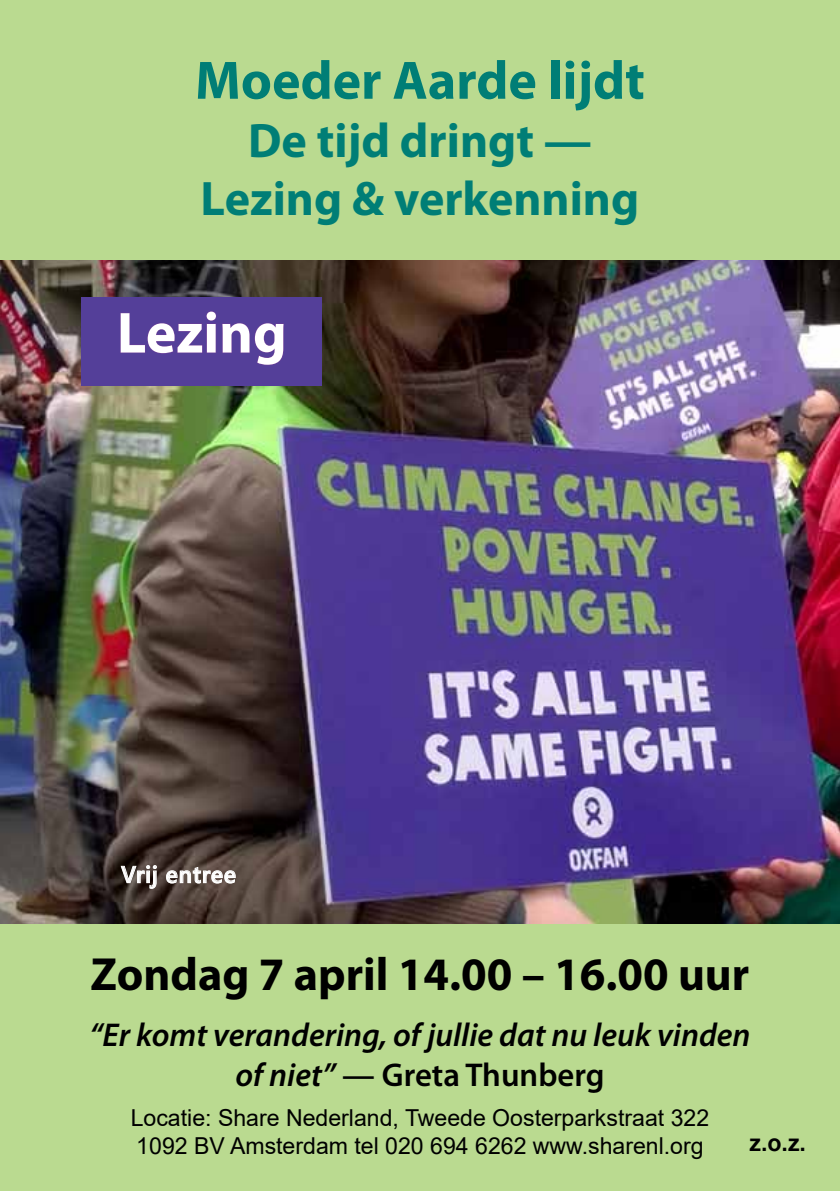
<style>
.page{position:relative;width:840px;height:1191px;background:#fff}
.page>*{position:absolute;margin:0;border:0;box-sizing:border-box;transform-origin:0 0}
.t1{font:700 58.4px "Myriad Pro";color:#fff}
.t2{font:700 54.4px "Myriad Pro";color:#007e76}
.t3{font:700 48.6px/58.4px "Myriad Pro";color:#007e76;text-align:center}
.t4{font:700 46.6px "Myriad Pro";color:#000}
.t5{font:italic 600 33px/39.6px "Myriad Pro";color:#000;text-align:center}
.t6{font:23.4px/28px "Arial";color:#000}
.t7{font:600 23.4px "Segoe UI";letter-spacing:.03em;color:#fff}
.t8{font:700 23.4px "Arial";color:#000}
.s1{font-style:normal}
</style>
<div class="page">
<img style="left:0;top:259px;width:839px;height:666px">
<div style="left:0;top:0;width:839px;height:259px;background:#bada90"></div>
<div style="left:0;top:925px;width:839px;height:266px;background:#bada90"></div>
<div style="left:82px;top:298px;width:239px;height:88px;background:#543f99"></div>
<svg style="left:120px;top:311px;width:164px;height:54px"></svg>
<svg style="left:120px;top:864px;width:37px;height:25px"></svg>
<svg style="left:165px;top:866px;width:71px;height:18px"></svg>
<h2 class="t2" style="left:195px;top:45px;width:451px">Moeder Aarde lijdt</h2>
<h3 class="t3" style="left:200px;top:110px;width:440px">De tijd dringt —<br>Lezing &amp; verkenning</h3>
<h1 class="t1" style="left:117px;top:295px;width:171px">Lezing</h1>
<p class="t7" style="left:121px;top:852px;width:116px">Vrij entree</p>
<h3 class="t4" style="left:90px;top:943px;width:660px">Zondag 7 april 14.00 – 16.00 uur</h3>
<h3 class="t5" style="left:89px;top:1014px;width:662px">“Er komt verandering, of jullie dat nu leuk vinden of niet” <span class="s1">— Greta Thunberg</span></h3>
<p class="t6" style="left:131px;top:1103px;width:579px">Locatie: Share Nederland, Tweede Oosterparkstraat 322<br>1092 BV Amsterdam tel 020 694 6262 www.sharenl.org</p>
<p class="t8" style="left:749px;top:1126px;width:58px">z.o.z.</p>
</div>
